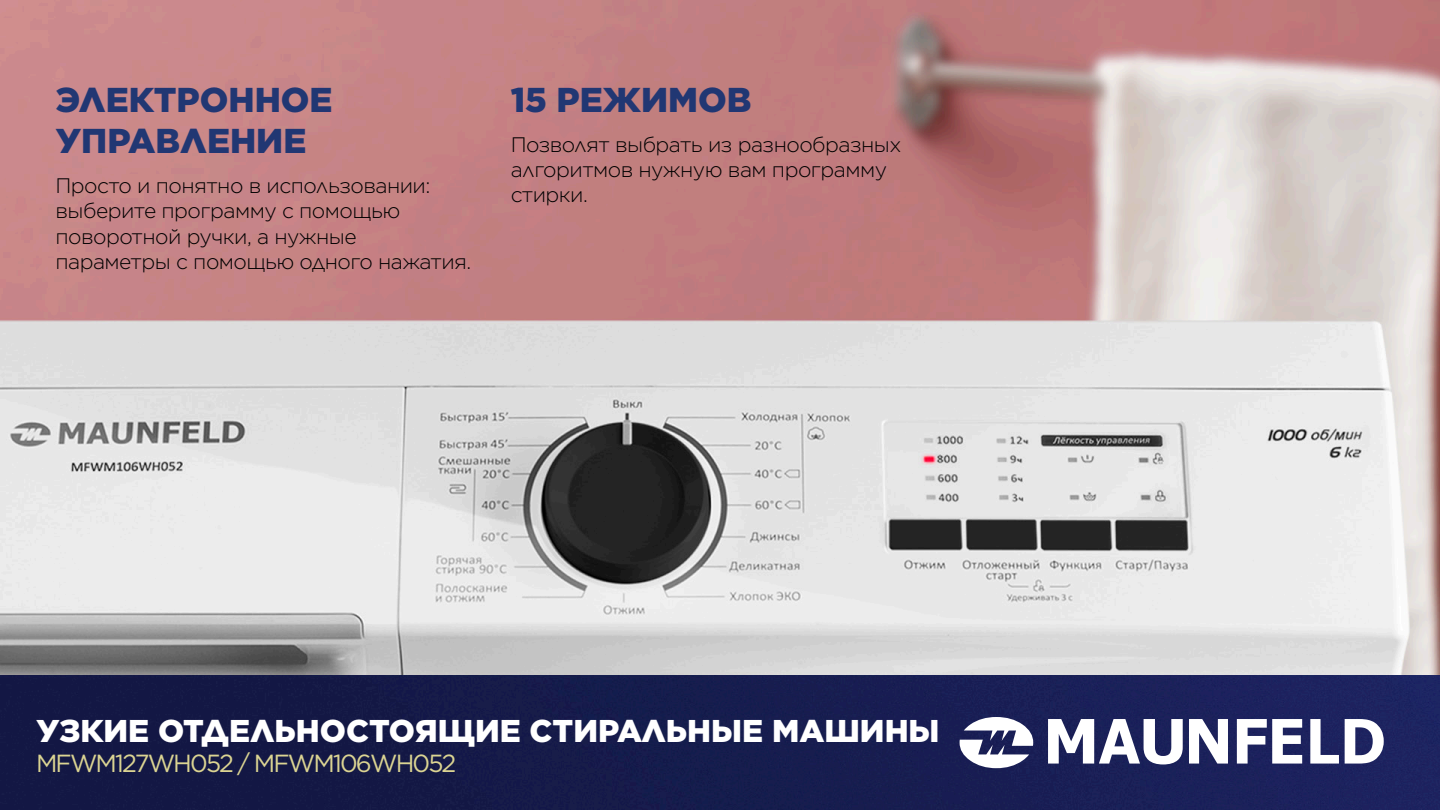
<style>
.page{position:relative;width:1440px;height:810px;background:#fff}
.page>*{position:absolute;margin:0;border:0;box-sizing:border-box;transform-origin:0 0}
.t1{font:900 34.5px/41.4px "Gotham";color:#213773}
.t2{font:900 31.5px "Gotham";color:#fff}
.t3{font:24.75px "Gotham";letter-spacing:-.075em;color:#dbd492}
.t4{font:300 21px/25.2px "Gotham";letter-spacing:-.025em;color:#000}
</style>
<div class="page">
<img style="left:0;top:0;width:1440px;height:810px">
<svg style="left:960px;top:717px;width:424px;height:51px"></svg>
<p class="t1" style="left:56px;top:78px;width:279px">ЭЛЕКТРОННОЕ<br>УПРАВЛЕНИЕ</p>
<p class="t4" style="left:56px;top:173px;width:417px">Просто и понятно в использовании: выберите программу с помощью поворотной ручки, а нужные параметры с помощью одного нажатия.</p>
<p class="t1" style="left:511px;top:78px;width:242px">15 РЕЖИМОВ</p>
<p class="t4" style="left:511px;top:131px;width:392px">Позволят выбрать из разнообразных алгоритмов нужную вам программу стирки.</p>
<p class="t2" style="left:36px;top:709px;width:905px">УЗКИЕ ОТДЕЛЬНОСТОЯЩИЕ СТИРАЛЬНЫЕ МАШИНЫ</p>
<p class="t3" style="left:36px;top:747px;width:422px">MFWM127WH052 / MFWM106WH052</p>
</div>
